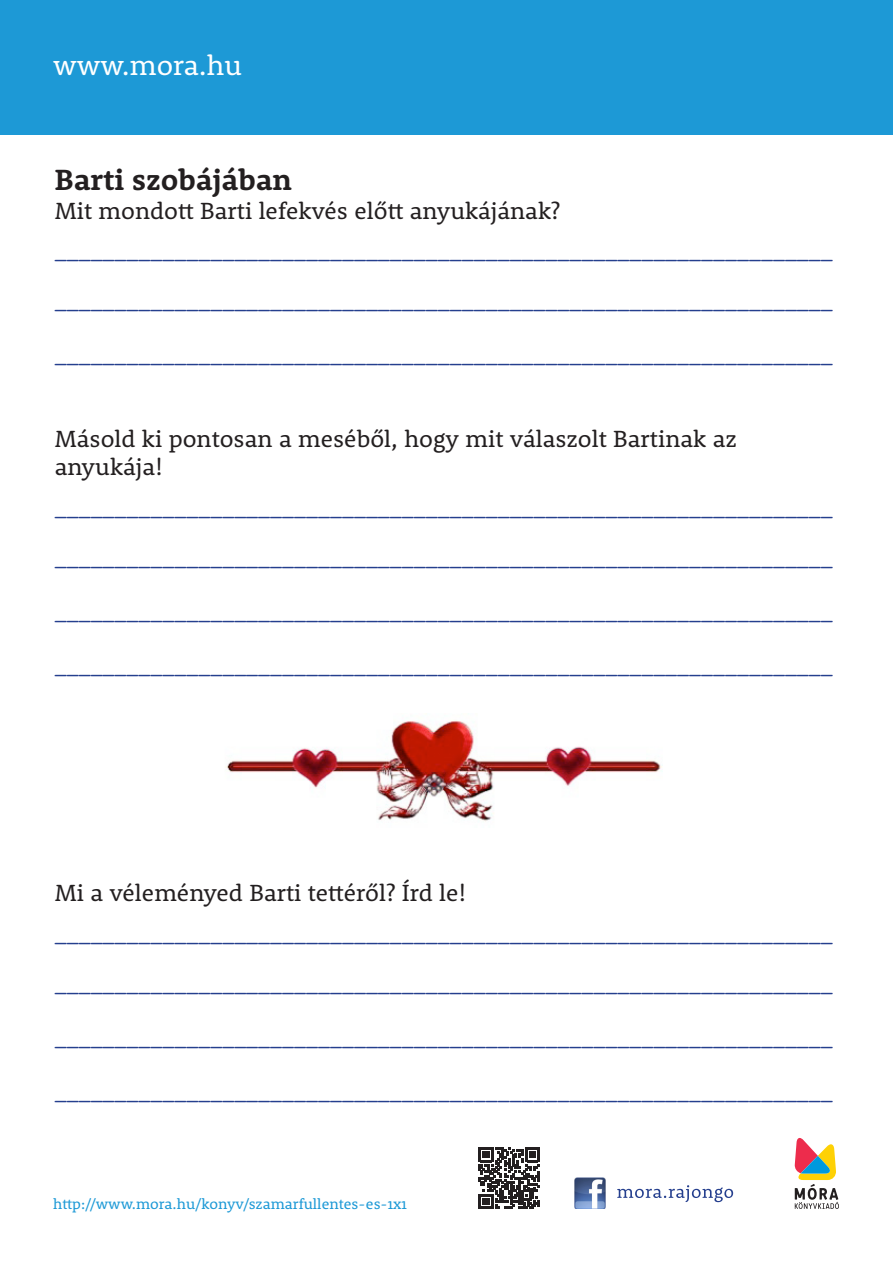
<style>
.page{position:relative;width:893px;height:1263px;background:#fff}
.page>*{position:absolute;margin:0;border:0;box-sizing:border-box;transform-origin:0 0}
.t1{font:700 30px "Rooney";color:#231f20}
.t2{font:28.5px "Rooney";color:#fff}
.t3{font:24px/28.8px "Rooney";color:#231f20}
.t4{font:21px "Rooney";color:#253f8e}
.t5{font:15px "Rooney";color:#1d99d6}
</style>
<div class="page">
<img style="left:574px;top:1178px;width:31px;height:31px">
<svg style="left:617px;top:1185px;width:116px;height:17px"></svg>
<svg style="left:478px;top:1147px;width:62px;height:62px"></svg>
<svg style="left:795px;top:1138px;width:44px;height:71px"></svg>
<div style="left:0;top:0;width:893px;height:135px;background:#1d99d6"></div>
<img style="left:225px;top:720px;width:438px;height:102px">
<h2 class="t2" style="left:53px;top:46px;width:190px">www.mora.hu</h2>
<p class="t1" style="left:55px;top:160px;width:239px">Barti szobájában</p>
<p class="t3" style="left:55px;top:195px;width:507px">Mit mondott Barti lefekvés előtt anyukájának?</p>
<p class="t4" style="left:55px;top:235px;width:780px">_________________________________________________________________</p>
<p class="t4" style="left:55px;top:285px;width:780px">_________________________________________________________________</p>
<p class="t4" style="left:55px;top:339px;width:780px">_________________________________________________________________</p>
<p class="t3" style="left:55px;top:423px;width:684px">Másold ki pontosan a meséből, hogy mit válaszolt Bartinak az anyukája!</p>
<p class="t4" style="left:55px;top:492px;width:780px">_________________________________________________________________</p>
<p class="t4" style="left:55px;top:542px;width:780px">_________________________________________________________________</p>
<p class="t4" style="left:55px;top:596px;width:780px">_________________________________________________________________</p>
<p class="t4" style="left:55px;top:650px;width:780px">_________________________________________________________________</p>
<p class="t3" style="left:55px;top:878px;width:413px">Mi a véleményed Barti tettéről? Írd le!</p>
<p class="t4" style="left:55px;top:918px;width:780px">_________________________________________________________________</p>
<p class="t4" style="left:55px;top:968px;width:780px">_________________________________________________________________</p>
<p class="t4" style="left:55px;top:1022px;width:780px">_________________________________________________________________</p>
<p class="t4" style="left:55px;top:1076px;width:780px">_________________________________________________________________</p>
<p class="t5" style="left:53px;top:1194px;width:355px">http://www.mora.hu/konyv/szamarfullentes-es-1x1</p>
</div>
